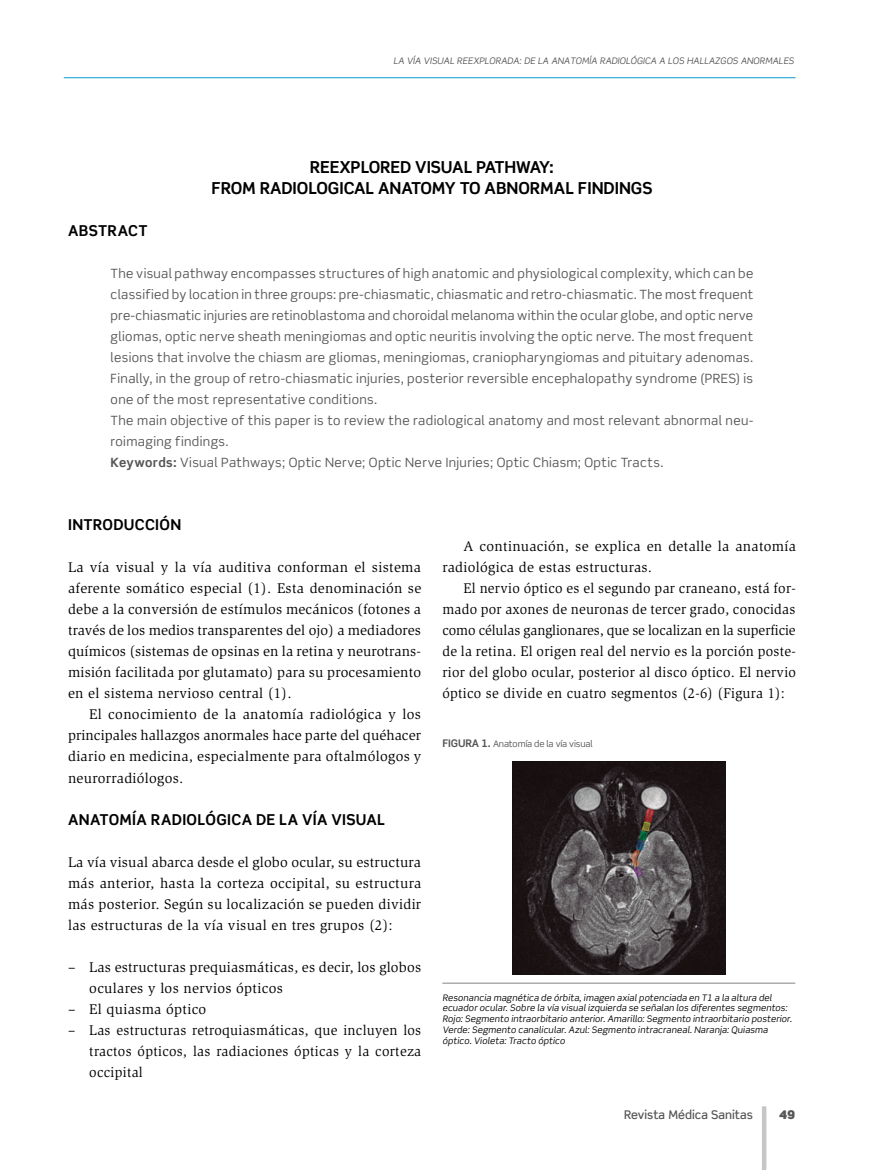
<style>
.page{position:relative;width:872px;height:1170px;background:#fff}
.page>*{position:absolute;margin:0;border:0;box-sizing:border-box;transform-origin:0 0}
._06Tit_ingles{font:700 16.5px/21px "Scene Std";letter-spacing:-.005em;color:#000;text-align:center}
._09Subt_1{font:700 15px "Scene Std";letter-spacing:.02em;color:#000}
._02Body_sin_sang{font:14.4px/21px "Slimbach Std";letter-spacing:.02em;color:#000;text-align:justify}
._01Body_text{font:14.4px/21px "Slimbach Std";letter-spacing:.02em;color:#000;text-align:justify}
._11Resumen_-_abstrac{font:12.75px/21px "Scene Std";letter-spacing:.03em;color:#565655;text-align:justify}
.t1{font:500 12px "Scene Std";color:#565655}
.t2{font:900 12px "Scene Std";color:#565655}
._17Fuente{font:italic 9px/10.8px "Scene Std";letter-spacing:.015em;color:#000}
.t3{font:italic 9px "Scene Std";letter-spacing:.01em;color:#565655}
._18Tit_graf{font:9px "Scene Std";letter-spacing:-.015em;color:#565655}
.s1{font-weight:700}
.s2{font-weight:700;font-size:10.5px}
</style>
<div class="page">
<hr style="left:64px;top:77px;width:731px;height:1px;background:#0d99d2">
<hr style="left:762px;top:1106px;width:4px;height:63px;background:#c5c6c6">
<hr style="left:442px;top:982px;width:353px;height:1px;background:#868384">
<img style="left:512px;top:761px;width:213px;height:213px">
<p class="t3" style="left:393px;top:55px;width:402px">LA VÍA VISUAL REEXPLORADA: DE LA ANATOMÍA RADIOLÓGICA A LOS HALLAZGOS ANORMALES</p>
<p class="_06Tit_ingles" style="left:211px;top:156px;width:442px">REEXPLORED VISUAL PATHWAY:<br>FROM RADIOLOGICAL ANATOMY TO ABNORMAL FINDINGS</p>
<p class="_09Subt_1" style="left:68px;top:221px;width:81px">ABSTRACT</p>
<p class="_11Resumen_-_abstrac" style="left:111px;top:263px;width:644px">The visual pathway encompasses structures of high anatomic and physiological complexity, which can be classified by location in three groups: pre-chiasmatic, chiasmatic and retro-chiasmatic. The most frequent pre-chiasmatic injuries are retinoblastoma and choroidal melanoma within the ocular globe, and optic nerve gliomas, optic nerve sheath meningiomas and optic neuritis involving the optic nerve. The most frequent lesions that involve the chiasm are gliomas, meningiomas, craniopharyngiomas and pituitary adenomas.<br>Finally, in the group of retro-chiasmatic injuries, posterior reversible encephalopathy syndrome (PRES) is one of the most representative conditions.</p>
<p class="_11Resumen_-_abstrac" style="left:111px;top:410px;width:644px">The main objective of this paper is to review the radiological anatomy and most relevant abnormal neu&shy;roimaging findings.</p>
<p class="_11Resumen_-_abstrac" style="left:111px;top:452px;width:554px"><span class="s1">Keywords:</span> Visual Pathways; Optic Nerve; Optic Nerve Injuries; Optic Chiasm; Optic Tracts.</p>
<p class="_09Subt_1" style="left:68px;top:515px;width:115px">INTRODUCCIÓN</p>
<p class="_02Body_sin_sang" style="left:68px;top:557px;width:355px">La vía visual y la vía auditiva conforman el sistema aferente somático especial (1). Esta denominación se debe a la conversión de estímulos mecánicos (fotones a través de los medios transparentes del ojo) a mediadores químicos (sistemas de opsinas en la retina y neurotrans&shy;misión facilitada por glutamato) para su procesamiento en el sistema nervioso central (1).</p>
<p class="_01Body_text" style="left:68px;top:704px;width:355px;text-indent:21px">El conocimiento de la anatomía radiológica y los principales hallazgos anormales hace parte del quéhacer diario en medicina, especialmente para oftalmólogos y neurorradiólogos.</p>
<p class="_09Subt_1" style="left:68px;top:809px;width:319px">ANATOMÍA RADIOLÓGICA DE LA VÍA VISUAL</p>
<p class="_02Body_sin_sang" style="left:68px;top:851px;width:355px">La vía visual abarca desde el globo ocular, su estructura más anterior, hasta la corteza occipital, su estructura más posterior. Según su localización se pueden dividir las estructuras de la vía visual en tres grupos (2):</p>
<p class="_02Body_sin_sang" style="left:89px;top:956px;width:333px;text-indent:-21px">– Las estructuras prequiasmáticas, es decir, los globos oculares y los nervios ópticos</p>
<p class="_02Body_sin_sang" style="left:68px;top:998px;width:140px">– El quiasma óptico</p>
<p class="_02Body_sin_sang" style="left:89px;top:1019px;width:333px;text-indent:-21px">– Las estructuras retroquiasmáticas, que incluyen los tractos ópticos, las radiaciones ópticas y la corteza occipital</p>
<p class="_01Body_text" style="left:442px;top:536px;width:355px;text-indent:21px">A continuación, se explica en detalle la anatomía radiológica de estas estructuras.</p>
<p class="_01Body_text" style="left:442px;top:578px;width:355px;text-indent:21px">El nervio óptico es el segundo par craneano, está for&shy;mado por axones de neuronas de tercer grado, conocidas como células ganglionares, que se localizan en la superficie de la retina. El origen real del nervio es la porción poste&shy;rior del globo ocular, posterior al disco óptico. El nervio óptico se divide en cuatro segmentos (2-6) (Figura 1):</p>
<p class="_18Tit_graf" style="left:442px;top:738px;width:152px"><span class="s2">FIGURA 1.</span> Anatomía de la vía visual</p>
<p class="_17Fuente" style="left:442px;top:991px;width:351px">Resonancia magnética de órbita, imagen axial potenciada en T1 a la altura del ecuador ocular. Sobre la vía visual izquierda se señalan los diferentes segmentos:<br>Rojo: Segmento intraorbitario anterior. Amarillo: Segmento intraorbitario posterior.<br>Verde: Segmento canalicular. Azul: Segmento intracraneal. Naranja: Quiasma óptico. Violeta: Tracto óptico</p>
<p class="t1" style="left:624px;top:1106px;width:130px">Revista Médica Sanitas</p>
<p class="t2" style="left:779px;top:1106px;width:18px">49</p>
</div>
